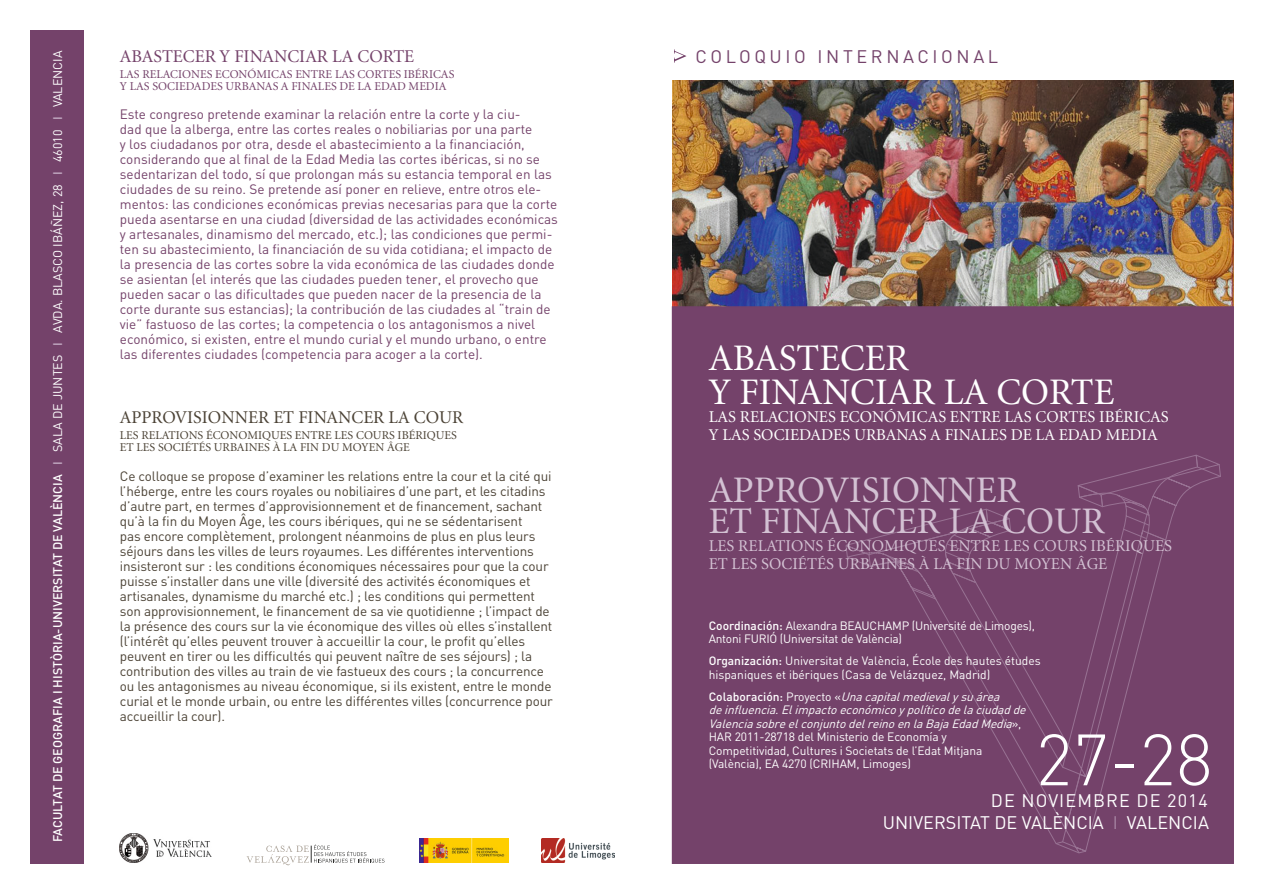
<style>
.page{position:relative;width:1263px;height:893px;background:#fff}
.page>*{position:absolute;margin:0;border:0;box-sizing:border-box;transform-origin:0 0}
.t1{font:300 71.4px "DIN";color:#fff}
.t2{font:37.5px/31.5px "Minion LT";color:#d3c1d3}
.t3{font:37.5px/34.5px "Minion LT";color:#fff}
.t4{font:18px "DIN";color:#fff}
.t5{font:18px "Minion LT";color:#4b4235}
.t6{font:18px "Minion LT";color:#74426a}
.t7{font:18px "DIN";color:#74426a}
.t8{font:18px "DIN";letter-spacing:.06em;color:#fff}
.t9{font:16.5px/18px "Minion LT";color:#fff}
.t10{font:16.5px/18px "Minion LT";color:#d3c1d3}
.t11{font:13.5px/15px "DIN";letter-spacing:-.01em;color:#4b4235}
.t12{font:13.5px/15px "DIN";color:#74426a}
.t13{font:500 12.45px "DIN";color:#fff}
.t14{font:12px/13.5px "DIN";letter-spacing:-.01em;color:#fff}
.t15{font:12px/12px "Minion LT";color:#74426a}
.t16{font:12px/12px "Minion LT";color:#4b4235}
.s1{color:#c4acc4}
.s2{font-weight:400}
.s3{font-weight:500}
.s4{font-style:italic}
.s5{color:#a785a3}
</style>
<div class="page">
<img style="left:672px;top:81px;width:561px;height:225px">
<div style="left:672px;top:306px;width:562px;height:558px;background:#74426a"></div>
<svg style="left:1080px;top:584px;width:75px;height:269px"></svg>
<svg style="left:1056px;top:698px;width:24px;height:156px"></svg>
<svg style="left:909px;top:584px;width:157px;height:260px"></svg>
<svg style="left:845px;top:454px;width:376px;height:130px"></svg>
<div style="left:30px;top:30px;width:53px;height:833px;background:#74426a"></div>
<svg style="left:674px;top:49px;width:12px;height:14px"></svg>
<img style="left:119px;top:833px;width:93px;height:29px">
<img style="left:419px;top:839px;width:89px;height:23px">
<img style="left:542px;top:839px;width:72px;height:23px">
<svg style="left:246px;top:844px;width:138px;height:21px"></svg>
<p class="t13" style="left:50px;top:842px;width:792px;rotate:-90deg">FACULTAT DE GEOGRAFIA I HISTÒRIA-UNIVERSITAT DE VALÈNCIA <span class="s1">I</span> <span class="s2">SALA DE JUNTES</span> <span class="s1">I</span> <span class="s2">AVDA. BLASCO I BÁÑEZ, 28</span> <span class="s1">I</span> <span class="s2">46010</span> <span class="s1">I</span> <span class="s2">VALEN CIA</span></p>
<h3 class="t6" style="left:120px;top:47px;width:296px">ABASTECER Y FINANCIAR LA CORTE</h3>
<p class="t15" style="left:120px;top:68px;width:336px">LAS RELACIONES ECONÓMICAS ENTRE LAS CORTES IBÉRICAS<br>Y LAS SOCIEDADES URBANAS A FINALES DE LA EDAD MEDIA</p>
<p class="t12" style="left:120px;top:107px;width:440px">Este congreso pretende examinar la relación entre la corte y la ciu-<br>dad que la alberga, entre las cortes reales o nobiliarias por una parte<br>y los ciudadanos por otra, desde el abastecimiento a la financiación, considerando que al final de la Edad Media las cortes ibéricas, si no se sedentarizan del todo, sí que prolongan más su estancia temporal en las ciudades de su reino. Se pretende así poner en relieve, entre otros ele&shy;mentos: las condiciones económicas previas necesarias para que la corte pueda asentarse en una ciudad (diversidad de las actividades económicas y artesanales, dinamismo del mercado, etc.); las condiciones que permi&shy;ten su abastecimiento, la financiación de su vida cotidiana; el impacto de la presencia de las cortes sobre la vida económica de las ciudades donde se asientan (el interés que las ciudades pueden tener, el provecho que pueden sacar o las dificultades que pueden nacer de la presencia de la corte durante sus estancias); la contribución de las ciudades al “train de vie” fastuoso de las cortes; la competencia o los antagonismos a nivel económico, si existen, entre el mundo curial y el mundo urbano, o entre las diferentes ciudades (competencia para acoger a la corte).</p>
<h3 class="t5" style="left:120px;top:408px;width:345px">APPROVISIONNER ET FINANCER LA COUR</h3>
<p class="t16" style="left:120px;top:430px;width:338px">LES RELATIONS ÉCONOMIQUES ENTRE LES COURS IBÉRIQUES<br>ET LES SOCIÉTÉS URBAINES À LA FIN DU MOYEN ÂGE</p>
<p class="t11" style="left:120px;top:468px;width:434px">Ce colloque se propose d’examiner les relations entre la cour et la cité qui l’héberge, entre les cours royales ou nobiliaires d’une part, et les citadins d’autre part, en termes d’approvisionnement et de financement, sachant qu’à la fin du Moyen Âge, les cours ibériques, qui ne se sédentarisent<br>pas encore complètement, prolongent néanmoins de plus en plus leurs séjours dans les villes de leurs royaumes. Les différentes interventions insisteront sur : les conditions économiques nécessaires pour que la cour puisse s’installer dans une ville (diversité des activités économiques et artisanales, dynamisme du marché etc.) ; les conditions qui permettent son approvisionnement, le financement de sa vie quotidienne ; l’impact de la présence des cours sur la vie économique des villes où elles s’installent (l’intérêt qu’elles peuvent trouver à accueillir la cour, le profit qu’elles peuvent en tirer ou les difficultés qui peuvent naître de ses séjours) ; la contribution des villes au train de vie fastueux des cours ; la concurrence ou les antagonismes au niveau économique, si ils existent, entre le monde curial et le monde urbain, ou entre les différentes villes (concurrence pour accueillir la cour).</p>
<h3 class="t7" style="left:695px;top:45px;width:299px">Col oquio inte rnac ional</h3>
<h2 class="t3" style="left:709px;top:342px;width:407px">ABASTECER<br>Y FINANCIAR LA CORTE</h2>
<p class="t9" style="left:709px;top:409px;width:461px">LAS RELACIONES ECONÓMICAS ENTRE LAS CORTES IBÉRICAS<br>Y LAS SOCIEDADES URBANAS A FINALES DE LA EDAD MEDIA</p>
<h2 class="t2" style="left:709px;top:475px;width:398px">APPROVISIONNER<br>ET FINANCER LA COUR</h2>
<p class="t10" style="left:709px;top:538px;width:465px">LES RELATIONS ÉCONOMIQUES ENTRE LES COURS IBÉRIQUES<br>ET LES SOCIÉTÉS URBAINES À LA FIN DU MOYEN ÂGE</p>
<p class="t14" style="left:709px;top:618px;width:328px"><span class="s3">Coordinación:</span> Alexandra BEAUCHAMP (U niversité de Limoges),<br>Antoni FURI Ó (U niversitat de València)</p>
<p class="t14" style="left:709px;top:654px;width:334px"><span class="s3">Organización:</span> U niversitat de València, École des hautes études hispaniques et ibériques (Casa de Velázquez, Madrid)</p>
<p class="t14" style="left:709px;top:689px;width:318px"><span class="s3">Colaboración:</span> Proyecto «<span class="s4">Una capital medieval y su área<br>de influencia. El impacto económico y político de la ciudad de Valencia sobre el conjunto del reino en la Baja Edad Media</span>», HAR 2011-28718 del Ministerio de Economía y Competitividad, Cultures i Societats de l’Edat Mitjana (València), EA 4270 (CRI HAM, Limoges)</p>
<h1 class="t1" style="left:1035px;top:716px;width:179px">27-28</h1>
<h3 class="t8" style="left:991px;top:789px;width:219px">DE NOVI EMBRE DE 2014</h3>
<h3 class="t4" style="left:883px;top:811px;width:83px">UNIVERSITAT</h3>
<h3 class="t4" style="left:994px;top:811px;width:207px">DE VALÈNCIA <span class="s5">I</span> VALENCIA</h3>
</div>
